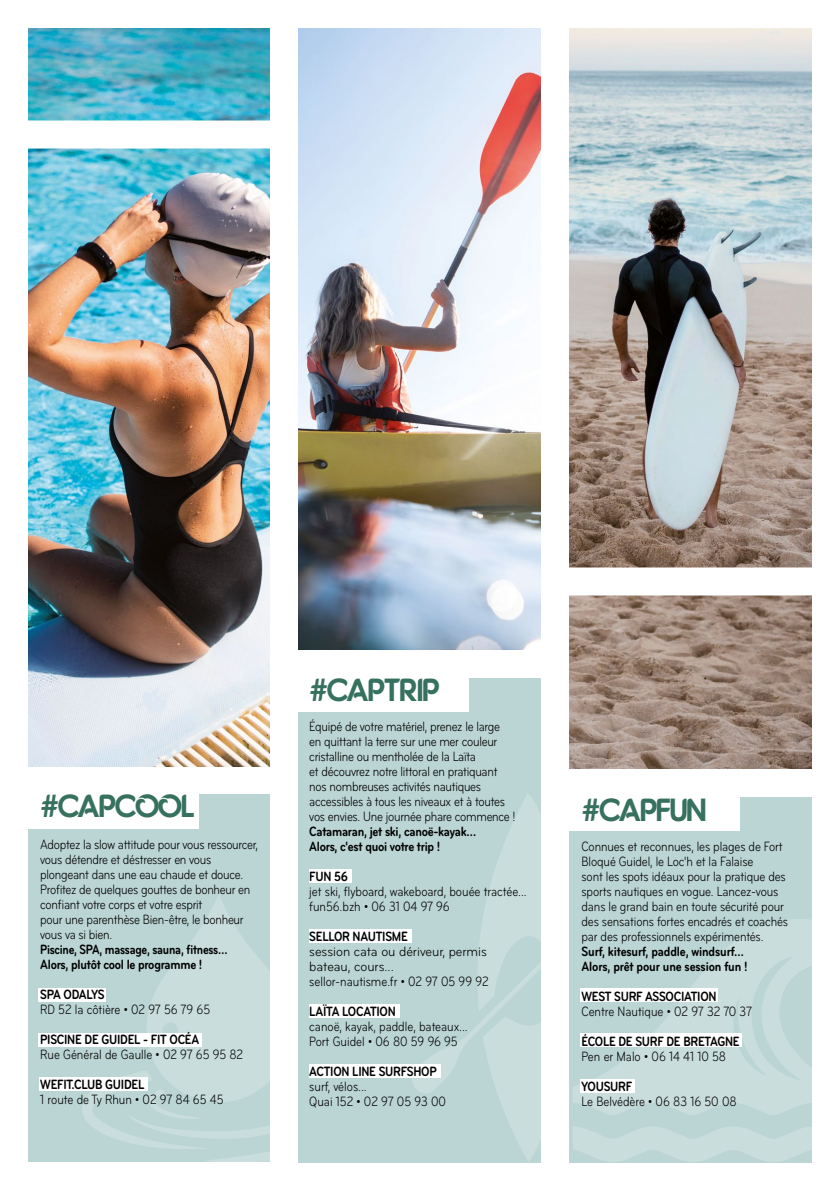
<style>
.page{position:relative;width:840px;height:1191px;background:#fff}
.page>*{position:absolute;margin:0;border:0;box-sizing:border-box;transform-origin:0 0}
.t1{font:32px "Fonarto";letter-spacing:-.075em;color:#36705e}
.t2{font:14px/15px "Bryant Condensed";letter-spacing:-.02em;color:#000;scale:.9 1}
.t3{font:14px/15px "Bryant Condensed";color:#000;scale:.9 1}
.t4{font:700 14px/15px "Bryant Condensed";letter-spacing:-.02em;color:#000;scale:.9 1}
.t5{font:14px/15px "Bryant Condensed";color:#000}
.t6{font:700 14px/15px "Bryant Condensed";letter-spacing:-.02em;color:#000;scale:.87 1}
</style>
<div class="page">
<img style="left:569px;top:28px;width:242px;height:539px">
<img style="left:569px;top:595px;width:242px;height:173px">
<img style="left:298px;top:28px;width:242px;height:621px">
<img style="left:28px;top:28px;width:241px;height:739px">
<div style="left:28px;top:794px;width:241px;height:367px;background:#bbd5d4"></div>
<svg style="left:78px;top:895px;width:191px;height:267px"></svg>
<div style="left:22px;top:791px;width:176px;height:38px;background:#fff"></div>
<div style="left:39px;top:988px;width:67px;height:13px;background:#fff"></div>
<div style="left:39px;top:1033px;width:163px;height:13px;background:#fff"></div>
<div style="left:39px;top:1077px;width:108px;height:14px;background:#fff"></div>
<div style="left:298px;top:678px;width:242px;height:484px;background:#bbd5d4"></div>
<div style="left:309px;top:869px;width:42px;height:13px;background:#fff"></div>
<div style="left:309px;top:929px;width:102px;height:14px;background:#fff"></div>
<div style="left:309px;top:1003px;width:90px;height:14px;background:#fff"></div>
<div style="left:309px;top:1064px;width:131px;height:14px;background:#fff"></div>
<svg style="left:411px;top:794px;width:129px;height:367px"></svg>
<div style="left:568px;top:796px;width:243px;height:366px;background:#bbd5d4"></div>
<svg style="left:573px;top:919px;width:238px;height:196px;fill:#c8dddc"></svg>
<svg style="left:573px;top:1126px;width:238px;height:36px"></svg>
<div style="left:579px;top:988px;width:138px;height:14px;background:#fff"></div>
<div style="left:579px;top:1033px;width:162px;height:13px;background:#fff"></div>
<div style="left:579px;top:1078px;width:55px;height:14px;background:#fff"></div>
<div style="left:562px;top:793px;width:176px;height:37px;background:#fff"></div>
<div style="left:292px;top:674px;width:176px;height:38px;background:#fff"></div>
<div style="left:22px;top:120px;width:261px;height:28px;background:#fff"></div>
<h1 class="t1" style="left:40px;top:786px;width:157px">#CAPCOOL</h1>
<p class="t2" style="left:40px;top:837px;width:243px">Adoptez la slow attitude pour vous ressourcer, vous détendre et déstresser en vous plongeant dans une eau chaude et douce.<br>Profitez de quelques gouttes de bonheur en confiant votre corps et votre esprit<br>pour une parenthèse Bien-être, le bonheur vous va si bien.</p>
<p class="t6" style="left:40px;top:942px;width:217px">Piscine, SPA, massage, sauna, fitness…<br>Alors, plutôt cool le programme !</p>
<p class="t4" style="left:40px;top:987px;width:73px">SPA ODALYS</p>
<p class="t3" style="left:40px;top:1002px;width:190px">RD 52 la côtière • 02 97 56 79 65</p>
<p class="t4" style="left:40px;top:1032px;width:178px">PISCINE DE GUIDEL - FIT OCÉA</p>
<p class="t3" style="left:40px;top:1047px;width:227px">Rue Général de Gaulle • 02 97 65 95 82</p>
<p class="t4" style="left:40px;top:1077px;width:117px">WEFIT.CLUB GUIDEL</p>
<p class="t3" style="left:40px;top:1092px;width:205px">1 route de Ty Rhun • 02 97 84 65 45</p>
<h1 class="t1" style="left:309px;top:670px;width:132px">#CAPTRIP</h1>
<p class="t2" style="left:309px;top:719px;width:231px">Équipé de votre matériel, prenez le large en quittant la terre sur une mer couleur cristalline ou mentholée de la Laïta<br>et découvrez notre littoral en pratiquant nos nombreuses activités nautiques accessibles à tous les niveaux et à toutes vos envies. Une journée phare commence !</p>
<p class="t4" style="left:309px;top:823px;width:187px">Catamaran, jet ski, canoë-kayak…<br>Alors, c'est quoi votre trip !</p>
<p class="t4" style="left:309px;top:868px;width:44px">FUN 56</p>
<p class="t3" style="left:309px;top:884px;width:243px">jet ski, flyboard, wakeboard, bouée tractée... fun56.bzh • 06 31 04 97 96</p>
<p class="t4" style="left:309px;top:928px;width:111px">SELLOR NAUTISME</p>
<p class="t5" style="left:309px;top:944px;width:181px">session cata ou dériveur, permis bateau, cours...<br>sellor-nautisme.fr • 02 97 05 99 92</p>
<p class="t4" style="left:309px;top:1003px;width:98px">LAÏTA LOCATION</p>
<p class="t3" style="left:309px;top:1019px;width:177px">canoë, kayak, paddle, bateaux...<br>Port Guidel • 06 80 59 96 95</p>
<p class="t4" style="left:309px;top:1063px;width:143px">ACTION LINE SURFSHOP</p>
<p class="t3" style="left:309px;top:1079px;width:153px">surf, vélos...<br>Quai 152 • 02 97 05 93 00</p>
<h1 class="t1" style="left:581px;top:790px;width:127px">#CAPFUN</h1>
<p class="t2" style="left:581px;top:839px;width:231px">Connues et reconnues, les plages de Fort Bloqué Guidel, le Loc'h et la Falaise<br>sont les spots idéaux pour la pratique des sports nautiques en vogue. Lancez-vous dans le grand bain en toute sécurité pour des sensations fortes encadrés et coachés par des professionnels expérimentés.</p>
<p class="t4" style="left:581px;top:943px;width:186px">Surf, kitesurf, paddle, windsurf…<br>Alors, prêt pour une session fun !</p>
<p class="t4" style="left:581px;top:988px;width:151px">WEST SURF ASSOCIATION</p>
<p class="t3" style="left:581px;top:1003px;width:191px">Centre Nautique • 02 97 32 70 37</p>
<p class="t4" style="left:581px;top:1033px;width:177px">ÉCOLE DE SURF DE BRETAGNE</p>
<p class="t3" style="left:581px;top:1048px;width:162px">Pen er Malo • 06 14 41 10 58</p>
<p class="t4" style="left:581px;top:1078px;width:58px">YOUSURF</p>
<p class="t3" style="left:581px;top:1093px;width:174px">Le Belvédère • 06 83 16 50 08</p>
</div>
